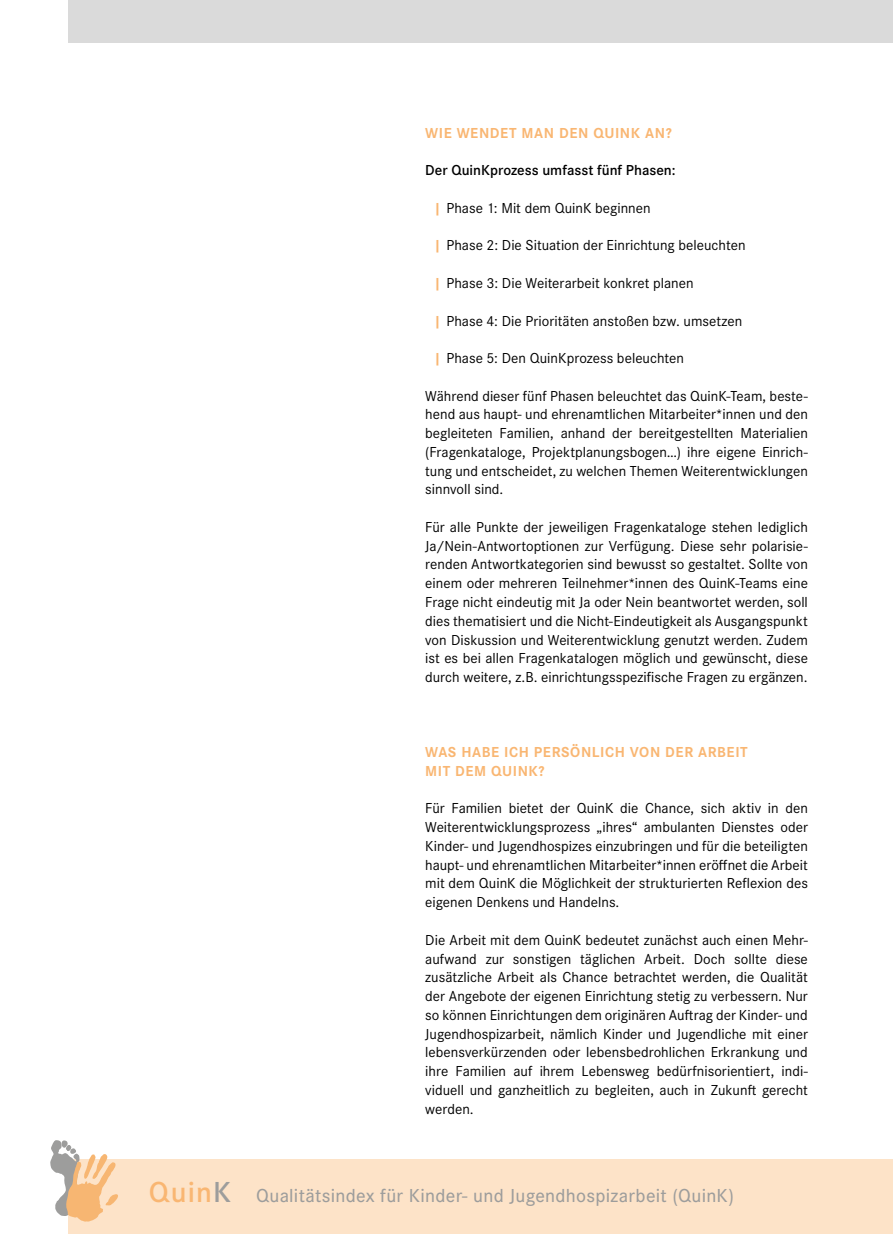
<style>
.page{position:relative;width:893px;height:1234px;background:#fff}
.page>*{position:absolute;margin:0;border:0;box-sizing:border-box;transform-origin:0 0}
.t1{font:500 19.5px "Corporate S Pro";letter-spacing:.015em;color:#9d9d9c}
.t2{font:15px/18.8px "Corporate S Pro";color:#000;text-align:justify}
.t3{font:700 15px/18.8px "Corporate S Pro";letter-spacing:.04em;color:#f9b672}
.t4{font:600 15px "Corporate S Pro";color:#000}
.s1{font-weight:700;color:#f9b672}
.s2{font-weight:700;font-size:37.5px;color:#c6c6c6}
.s3{font-weight:600;font-size:30px;color:#f9b672}
.s4{font-weight:600;font-size:30px}
</style>
<div class="page">
<div style="left:68px;top:1159px;width:825px;height:74px;background:#fde3c8"></div>
<div style="left:68px;top:0;width:825px;height:43px;background:#dadada"></div>
<svg style="left:50px;top:1140px;width:68px;height:81px"></svg>
<p class="t3" style="left:425px;top:122px;width:248px">WIE WENDET MAN DEN QUINK AN?</p>
<p class="t4" style="left:425px;top:159px;width:252px">Der QuinKprozess umfasst fünf Phasen:</p>
<p class="t2" style="left:434px;top:197px;width:218px"><span class="s1">|</span> Phase 1: Mit dem QuinK beginnen</p>
<p class="t2" style="left:434px;top:235px;width:313px"><span class="s1">|</span> Phase 2: Die Situation der Einrichtung beleuchten</p>
<p class="t2" style="left:434px;top:272px;width:261px"><span class="s1">|</span> Phase 3: Die Weiterarbeit konkret planen</p>
<p class="t2" style="left:434px;top:310px;width:310px"><span class="s1">|</span> Phase 4: Die Prioritäten anstoßen bzw. umsetzen</p>
<p class="t2" style="left:434px;top:347px;width:252px"><span class="s1">|</span> Phase 5: Den QuinKprozess beleuchten</p>
<p class="t2" style="left:425px;top:385px;width:384px">Während dieser fünf Phasen beleuchtet das QuinK-Team, beste&shy;hend aus haupt- und ehrenamtlichen Mitarbeiter*innen und den begleiteten Familien, anhand der bereitgestellten Materialien (Fragenkataloge, Projektplanungsbogen…) ihre eigene Einrich&shy;tung und entscheidet, zu welchen Themen Weiterentwicklungen sinnvoll sind.</p>
<p class="t2" style="left:425px;top:516px;width:384px">Für alle Punkte der jeweiligen Fragenkataloge stehen lediglich Ja/Nein-Antwortoptionen zur Verfügung. Diese sehr polarisie&shy;renden Antwortkategorien sind bewusst so gestaltet. Sollte von einem oder mehreren Teilnehmer*innen des QuinK-Teams eine Frage nicht eindeutig mit Ja oder Nein beantwortet werden, soll dies thematisiert und die Nicht-Eindeutigkeit als Ausgangspunkt von Diskussion und Weiterentwicklung genutzt werden. Zudem ist es bei allen Fragenkatalogen möglich und gewünscht, diese durch weitere, z.B. einrichtungsspezifische Fragen zu ergänzen.</p>
<p class="t3" style="left:425px;top:741px;width:324px">WAS HABE ICH PERSÖNLICH VON DER ARBEIT<br>MIT DEM QUINK?</p>
<p class="t2" style="left:425px;top:797px;width:384px">Für Familien bietet der QuinK die Chance, sich aktiv in den Weiterentwicklungsprozess „ihres“ ambulanten Dienstes oder Kinder- und Jugendhospizes einzubringen und für die beteiligten haupt- und ehrenamtlichen Mitarbeiter*innen eröffnet die Arbeit mit dem QuinK die Möglichkeit der strukturierten Reflexion des eigenen Denkens und Handelns.</p>
<p class="t2" style="left:425px;top:929px;width:384px">Die Arbeit mit dem QuinK bedeutet zunächst auch einen Mehr&shy;aufwand zur sonstigen täglichen Arbeit. Doch sollte diese zusätzliche Arbeit als Chance betrachtet werden, die Qualität der Angebote der eigenen Einrichtung stetig zu verbessern. Nur so können Einrichtungen dem originären Auftrag der Kinder- und Jugendhospizarbeit, nämlich Kinder und Jugendliche mit einer lebensverkürzenden oder lebensbedrohlichen Erkrankung und ihre Familien auf ihrem Lebensweg bedürfnisorientiert, indi&shy;viduell und ganzheitlich zu begleiten, auch in Zukunft gerecht werden.</p>
<h1 class="t1" style="left:37px;top:1180px;width:699px"><span class="s2">096</span> <span class="s3">Quin</span><span class="s4">K</span><span class="s3">Quin</span>Qualitätsindex für Kinder- und Jugendhospizarbeit (QuinK)</h1>
<h1 class="t1" style="left:286px;top:1180px;width:522px"><span class="s4">K</span> Qualitätsindex für Kinder- und Jugendhospizarbeit (QuinK)</h1>
</div>
